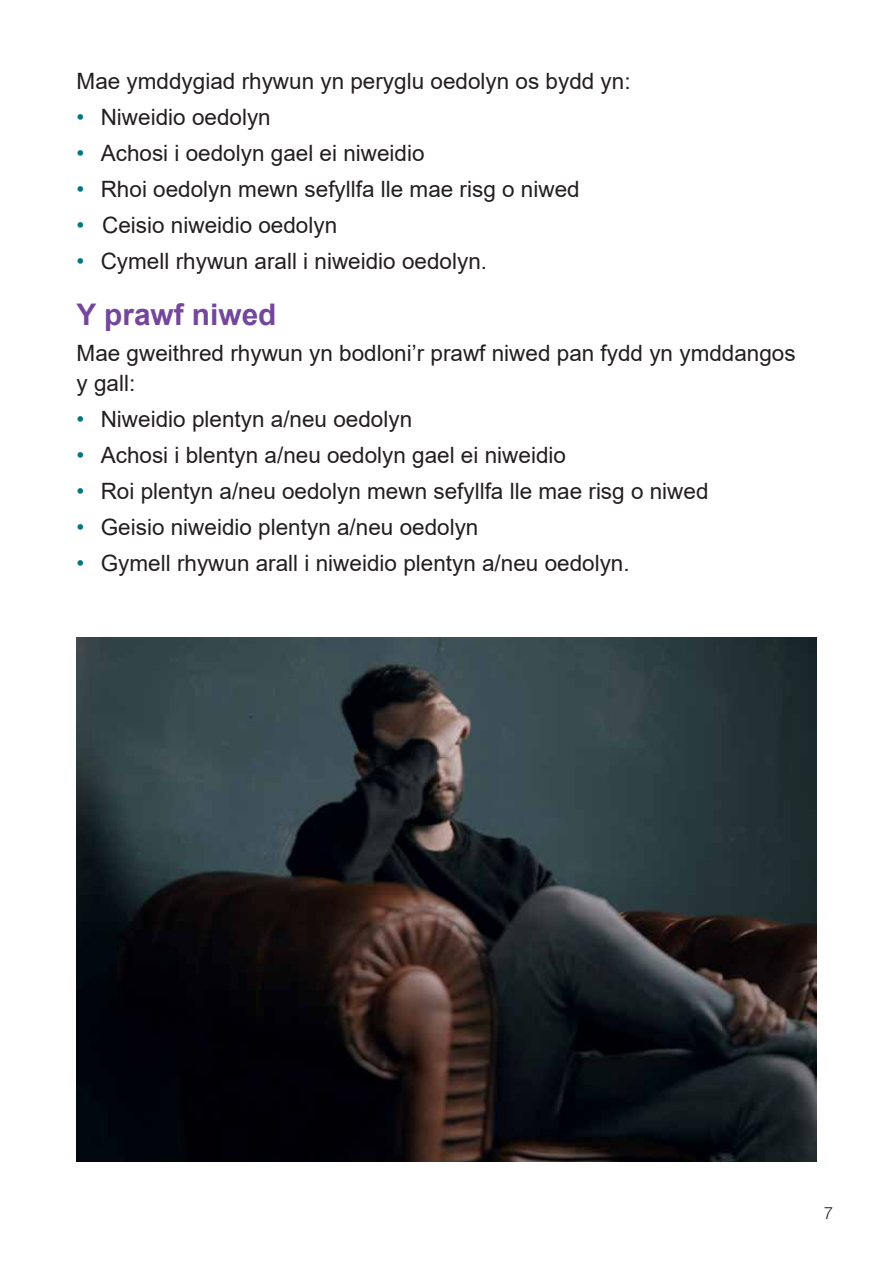
<style>
.page{position:relative;width:893px;height:1263px;background:#fff}
.page>*{position:absolute;margin:0;border:0;box-sizing:border-box;transform-origin:0 0}
.t1{font:700 29.85px "Arial";color:#75479c}
.t2{font:22.5px/30px "Arial";color:#231f20}
.t3{font:300 17.1px "Helvetica Neue";color:#231f20}
.s1{color:#07767a}
</style>
<div class="page">
<img style="left:76px;top:638px;width:741px;height:524px">
<p class="t2" style="left:77px;top:66px;width:555px">Mae ymddygiad rhywun yn peryglu oedolyn os bydd yn:</p>
<p class="t2" style="left:77px;top:102px;width:196px"><span class="s1">•</span> Niweidio oedolyn</p>
<p class="t2" style="left:77px;top:138px;width:350px"><span class="s1">•</span> Achosi i oedolyn gael ei niweidio</p>
<p class="t2" style="left:77px;top:174px;width:505px"><span class="s1">•</span> Rhoi oedolyn mewn sefyllfa lle mae risg o niwed</p>
<p class="t2" style="left:77px;top:210px;width:262px"><span class="s1">•</span> Ceisio niweidio oedolyn</p>
<p class="t2" style="left:77px;top:246px;width:412px"><span class="s1">•</span> Cymell rhywun arall i niweidio oedolyn.</p>
<h1 class="t1" style="left:77px;top:293px;width:201px">Y prawf niwed</h1>
<p class="t2" style="left:77px;top:338px;width:721px">Mae gweithred rhywun yn bodloni’r prawf niwed pan fydd yn ymddangos y gall:</p>
<p class="t2" style="left:77px;top:404px;width:337px"><span class="s1">•</span> Niweidio plentyn a/neu oedolyn</p>
<p class="t2" style="left:77px;top:440px;width:491px"><span class="s1">•</span> Achosi i blentyn a/neu oedolyn gael ei niweidio</p>
<p class="t2" style="left:77px;top:476px;width:633px"><span class="s1">•</span> Roi plentyn a/neu oedolyn mewn sefyllfa lle mae risg o niwed</p>
<p class="t2" style="left:77px;top:512px;width:403px"><span class="s1">•</span> Geisio niweidio plentyn a/neu oedolyn</p>
<p class="t2" style="left:77px;top:548px;width:555px"><span class="s1">•</span> Gymell rhywun arall i niweidio plentyn a/neu oedolyn.</p>
<p class="t3" style="left:824px;top:1202px;width:11px">7</p>
</div>
